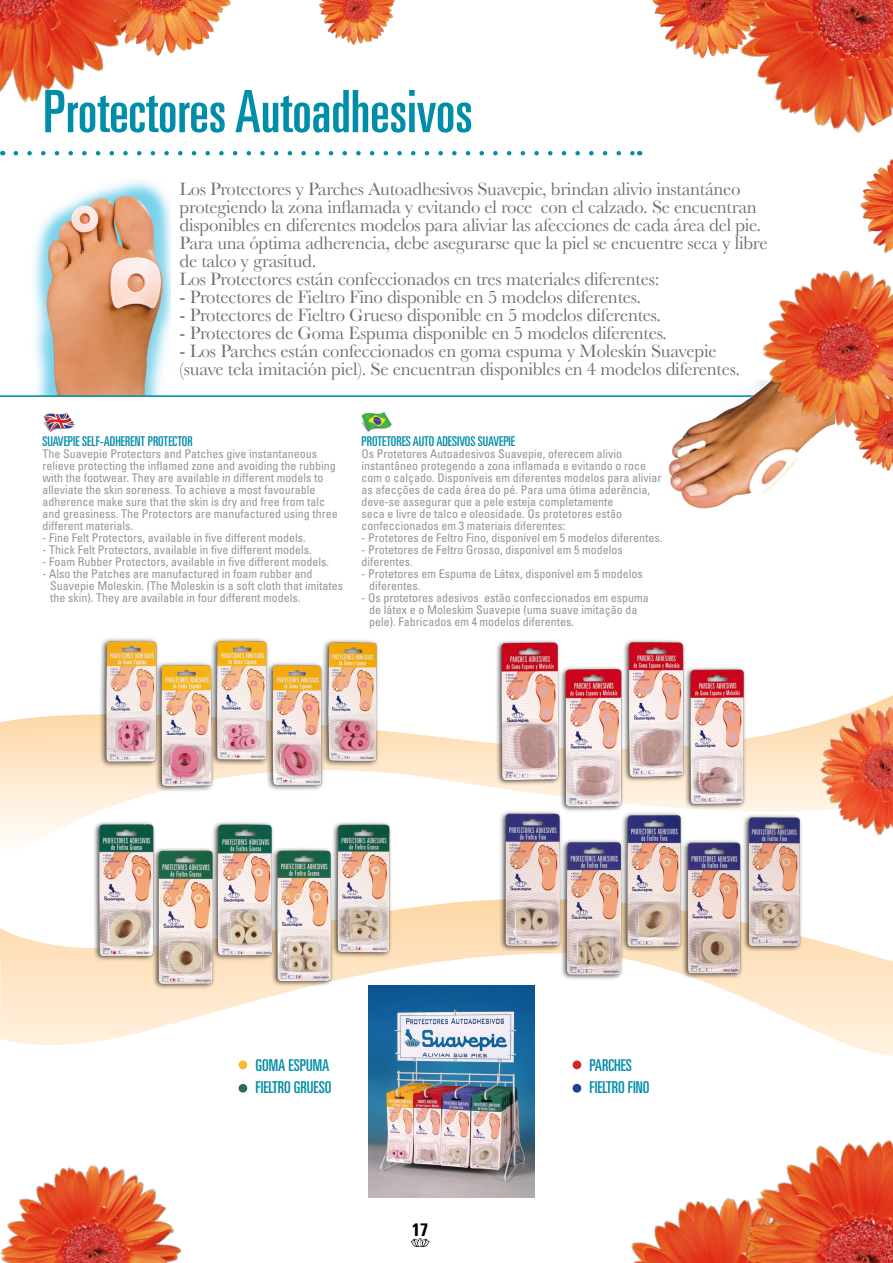
<style>
.page{position:relative;width:893px;height:1263px;background:#fff}
.page>*{position:absolute;margin:0;border:0;box-sizing:border-box;transform-origin:0 0}
.t1{font:ultra-condensed 58.5px "Univers LT Std";color:#008da8}
.t2{font:18.75px/18px "Baskerville";letter-spacing:-.015em;color:#6d6e71}
.t3{font:700 condensed 18px "Univers LT Std";color:#000}
.t4{font:ultra-condensed 16.35px/22.5px "Univers LT Std";color:#008da8}
.t5{font:ultra-condensed 13.5px "Univers LT Std";color:#008da8}
.t6{font:condensed 12px/12px "Univers LT Std";color:#939598}
</style>
<div class="page">
<svg style="left:0;top:716px;width:803px;height:123px"></svg>
<img style="left:368px;top:1057px;width:166px;height:141px">
<img style="left:668px;top:408px;width:125px;height:101px">
<img style="left:33px;top:180px;width:138px;height:215px">
<img style="left:319px;top:0;width:76px;height:45px">
<img style="left:881px;top:465px;width:12px;height:6px">
<img style="left:860px;top:166px;width:33px;height:69px">
<img style="left:157px;top:0;width:74px;height:56px">
<img style="left:757px;top:0;width:136px;height:166px">
<img style="left:652px;top:0;width:111px;height:59px">
<img style="left:0;top:0;width:157px;height:103px">
<img style="left:631px;top:1200px;width:92px;height:63px">
<img style="left:0;top:1165px;width:182px;height:98px">
<img style="left:723px;top:1140px;width:170px;height:123px">
<img style="left:361px;top:412px;width:31px;height:21px">
<img style="left:44px;top:412px;width:30px;height:21px">
<svg style="left:16px;top:151px;width:616px;height:4px"></svg>
<img style="left:729px;top:235px;width:164px;height:230px">
<img style="left:803px;top:695px;width:90px;height:141px">
<img style="left:475px;top:640px;width:287px;height:186px">
<img style="left:44px;top:638px;width:397px;height:179px">
<div style="left:573px;top:1060px;width:8px;height:9px;background:#d3242a;border-radius:50%"></div>
<div style="left:573px;top:1084px;width:8px;height:8px;background:#1f4098;border-radius:50%"></div>
<div style="left:239px;top:1060px;width:8px;height:9px;background:#fdb636;border-radius:50%"></div>
<div style="left:239px;top:1084px;width:8px;height:8px;background:#2a7050;border-radius:50%"></div>
<svg style="left:0;top:900px;width:893px;height:157px"></svg>
<img style="left:488px;top:806px;width:340px;height:181px">
<img style="left:80px;top:784px;width:324px;height:229px">
<hr style="left:0;top:395px;width:751px;height:2px;background:#008eaa">
<svg style="left:411px;top:1238px;width:19px;height:9px"></svg>
<h1 class="t1" style="left:43px;top:78px;width:431px">PROTECTORES AUTOADHESIVOS</h1>
<p class="t2" style="left:180px;top:180px;width:589px">Los Protectores y Parches Autoadhesivos Suavepie, brindan alivio instantáneo protegiendo la zona inflamada y evitando el roce con el calzado. Se encuentran disponibles en diferentes modelos para aliviar las afecciones de cada área del pie.<br>Para una óptima adherencia, debe asegurarse que la piel se encuentre seca y libre de talco y grasitud.<br>Los Protectores están confeccionados en tres materiales diferentes:</p>
<h2 class="t2" style="left:180px;top:288px;width:463px">- Protectores de Fieltro Fino disponible en 5 modelos diferentes.</h2>
<h2 class="t2" style="left:180px;top:306px;width:483px">- Protectores de Fieltro Grueso disponible en 5 modelos diferentes.</h2>
<h2 class="t2" style="left:180px;top:324px;width:489px">- Protectores de Goma Espuma disponible en 5 modelos diferentes.</h2>
<h2 class="t2" style="left:180px;top:342px;width:562px">- Los Parches están confeccionados en goma espuma y Moleskín Suavepie (suave tela imitación piel). Se encuentran disponibles en 4 modelos diferentes.</h2>
<p class="t5" style="left:43px;top:434px;width:152px">SUAVEPIE SELF-ADHERENT PROTECTOR</p>
<p class="t6" style="left:43px;top:448px;width:297px">The Suavepie Protectors and Patches give instantaneous relieve protecting the inflamed zone and avoiding the rubbing with the footwear. They are available in different models to alleviate the skin soreness. To achieve a most favourable adherence make sure that the skin is dry and free from talc and greasiness. The Protectors are manufactured using three different materials.</p>
<p class="t6" style="left:43px;top:532px;width:265px">- Fine Felt Protectors, available in five different models.</p>
<p class="t6" style="left:43px;top:544px;width:271px">- Thick Felt Protectors, available in five different models.</p>
<p class="t6" style="left:43px;top:556px;width:288px">- Foam Rubber Protectors, available in five different models.</p>
<p class="t6" style="left:50px;top:568px;width:295px;text-indent:-8px">- Also the Patches are manufactured in foam rubber and<br>Suavepie Moleskin. (The Moleskin is a soft cloth that imitates the skin). They are available in four different models.</p>
<p class="t5" style="left:361px;top:434px;width:155px">PROTETORES AUTO ADESIVOS SUAVEPIE</p>
<p class="t6" style="left:361px;top:448px;width:301px">Os Protetores Autoadesivos Suavepie, oferecem alivio instantâneo protegendo a zona inflamada e evitando o roce com o calçado. Disponíveis em diferentes modelos para aliviar as afecções de cada área do pé. Para uma ótima aderência, deve-se assegurar que a pele esteja completamente<br>seca e livre de talco e oleosidade. Os protetores estão confeccionados em 3 materiais diferentes:</p>
<p class="t6" style="left:361px;top:532px;width:302px">- Protetores de Feltro Fino, disponível em 5 modelos diferentes.</p>
<p class="t6" style="left:361px;top:544px;width:263px">- Protetores de Feltro Grosso, disponível em 5 modelos diferentes.</p>
<p class="t6" style="left:369px;top:568px;width:275px;text-indent:-8px">- Protetores em Espuma de Látex, disponível em 5 modelos diferentes.</p>
<p class="t6" style="left:369px;top:592px;width:281px;text-indent:-8px">- Os protetores adesivos estão confeccionados em espuma de látex e o Moleskim Suavepie (uma suave imitação da pele). Fabricados em 4 modelos diferentes.</p>
<h3 class="t4" style="left:256px;top:1053px;width:77px">GOMA ESPUMA<br>FIELTRO GRUESO</h3>
<h3 class="t3" style="left:412px;top:1218px;width:17px">17</h3>
<h3 class="t4" style="left:590px;top:1053px;width:13px">PARCHES<br>FIELTRO</h3>
<h3 class="t4" style="left:628px;top:1076px;width:12px">FINO</h3>
</div>
